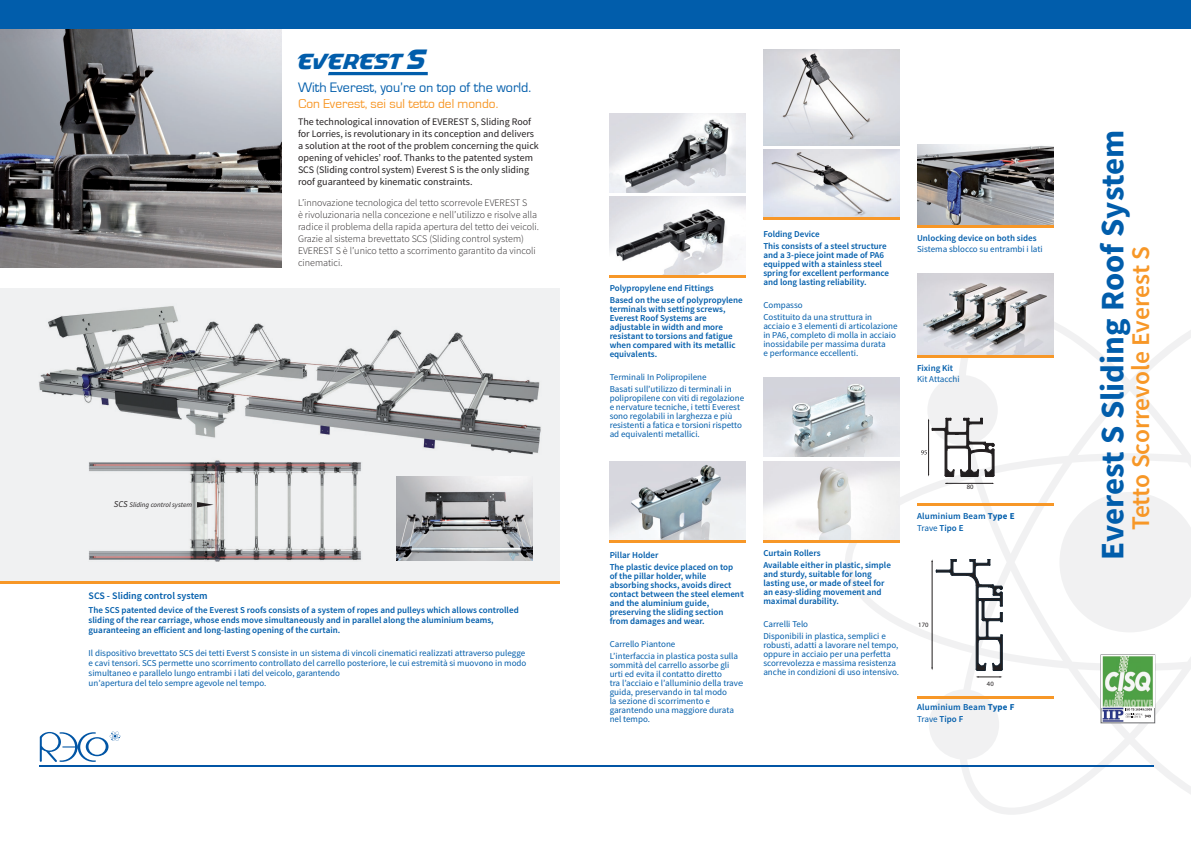
<style>
.page{position:relative;width:1191px;height:842px;background:#fff}
.page>*{position:absolute;margin:0;border:0;box-sizing:border-box;transform-origin:0 0}
.t1{font:700 32.9px "Source Sans Pro";color:#015dab}
.t2{font:600 25.5px "Source Sans Pro";color:#f79727}
.t3{font:20.3px "Masque";color:#015dab}
.t4{font:14.1px "Eurostile";color:#015dab}
.t5{font:13.3px "Eurostile";color:#f79727}
.t6{font:10px/12px "Source Sans Pro";color:#231f20}
.t7{font:300 10px/12px "Source Sans Pro";color:#231f20}
.t8{font:600 10px "Source Sans Pro";color:#015dab}
.t9{font:9px/9px "Source Sans Pro";color:#015dab}
.t10{font:600 9px/9px "Source Sans Pro";color:#015dab}
.t11{font:600 9px "Source Sans Pro";letter-spacing:.02em;color:#015dab}
.t12{font:italic 7px "Source Sans Pro";color:#231f20}
.t13{font:6.6px "Myriad Pro";color:#231f20}
.s1{font-size:26px}
.s2{font-size:13.3px}
.s3{font-size:9px}
.s4{font-weight:700}
.s5{font-weight:600}
</style>
<div class="page">
<div style="left:0;top:288px;width:559px;height:293px;background:#f0f1f2"></div>
<img style="left:39px;top:290px;width:521px;height:179px">
<img style="left:0;top:28px;width:281px;height:240px">
<svg style="left:845px;top:310px;width:346px;height:505px"></svg>
<svg style="left:1059px;top:492px;width:132px;height:140px"></svg>
<div style="left:0;top:0;width:1191px;height:28px;background:#015dab"></div>
<div style="left:1101px;top:655px;width:53px;height:68px;background:#fff;border:1px solid #6c6d70"></div>
<svg style="left:1125px;top:708px;width:27px;height:10px"></svg>
<img style="left:1101px;top:656px;width:53px;height:51px">
<img style="left:1102px;top:707px;width:21px;height:14px">
<hr style="left:0;top:581px;width:559px;height:2px;background:#f79727">
<hr style="left:630px;top:765px;width:524px;height:1px;background:#0155a5">
<img style="left:917px;top:274px;width:136px;height:82px">
<hr style="left:917px;top:356px;width:136px;height:2px;background:#f79727">
<img style="left:763px;top:49px;width:136px;height:97px">
<img style="left:763px;top:150px;width:136px;height:68px">
<hr style="left:763px;top:218px;width:136px;height:2px;background:#f79727">
<svg style="left:40px;top:731px;width:80px;height:31px"></svg>
<hr style="left:40px;top:765px;width:523px;height:1px;background:#0155a5">
<hr style="left:558px;top:765px;width:524px;height:1px;background:#0155a5">
<img style="left:609px;top:113px;width:137px;height:80px">
<img style="left:609px;top:197px;width:137px;height:78px">
<hr style="left:609px;top:275px;width:137px;height:2px;background:#f79727">
<img style="left:609px;top:462px;width:137px;height:78px">
<hr style="left:609px;top:540px;width:137px;height:2px;background:#f79727">
<img style="left:763px;top:377px;width:136px;height:80px">
<img style="left:763px;top:461px;width:136px;height:79px">
<hr style="left:763px;top:540px;width:136px;height:2px;background:#f79727">
<img style="left:917px;top:144px;width:136px;height:82px">
<hr style="left:917px;top:226px;width:136px;height:2px;background:#f79727">
<img style="left:77px;top:455px;width:298px;height:107px">
<svg style="left:328px;top:72px;width:100px;height:3px"></svg>
<hr style="left:917px;top:503px;width:136px;height:2px;background:#f79727">
<hr style="left:917px;top:696px;width:136px;height:2px;background:#f79727">
<svg style="left:931px;top:559px;width:72px;height:119px"></svg>
<svg style="left:921px;top:418px;width:74px;height:59px"></svg>
<hr style="left:945px;top:483px;width:47px;height:1px;background:#231f20">
<svg style="left:197px;top:502px;width:16px;height:5px"></svg>
<img style="left:397px;top:476px;width:136px;height:84px">
<h3 class="t3" style="left:297px;top:49px;width:130px">EVEREST <span class="s1">S</span></h3>
<p class="t4" style="left:298px;top:80px;width:235px">With Everest, you’re o<span class="s2">n</span> top of the world.</p>
<p class="t5" style="left:298px;top:96px;width:201px">Con Everest, sei sul tetto del mondo.</p>
<p class="t12" style="left:114px;top:500px;width:80px"><span class="s3">SCS</span> Sliding control system</p>
<p class="t6" style="left:298px;top:116px;width:235px">The technological innovation of EVEREST S, Sliding Roof</p>
<p class="t6" style="left:298px;top:128px;width:237px">for Lorries, is revolutionary in its conception and delivers</p>
<p class="t6" style="left:298px;top:140px;width:242px">a solution at the root of the problem concerning the quick opening of vehicles’ roof. Thanks to the patented system</p>
<p class="t6" style="left:298px;top:164px;width:233px">SCS (Sliding control system) Everest S is the only sliding</p>
<p class="t6" style="left:298px;top:176px;width:176px">roof guaranteed by kinematic constraints.</p>
<p class="t7" style="left:298px;top:197px;width:231px">L’innovazione tecnologica del tetto scorrevole EVEREST S</p>
<p class="t7" style="left:298px;top:209px;width:241px">è rivoluzionaria nella concezione e nell’utilizzo e risolve alla</p>
<p class="t7" style="left:298px;top:221px;width:242px">radice il problema della rapida apertura del tetto dei veicoli.</p>
<p class="t7" style="left:298px;top:233px;width:239px">Grazie al sistema brevettato SCS (Sliding control system)<br>EVEREST S è l’unico tetto a scorrimento garantito da vincoli cinematici.</p>
<p class="t8" style="left:89px;top:589px;width:121px">SCS - Sliding control system</p>
<p class="t10" style="left:89px;top:605px;width:431px">The SCS patented device of the Everest S roofs consists of a system of ropes and pulleys which allows controlled</p>
<p class="t10" style="left:89px;top:615px;width:407px">sliding of the rear carriage, whose ends move simultaneously and in parallel along the aluminium beams,</p>
<p class="t10" style="left:89px;top:625px;width:253px">guaranteeing an efficient and long-lasting opening of the curtain.</p>
<p class="t9" style="left:89px;top:648px;width:438px">Il dispositivo brevettato SCS dei tetti Everst S consiste in un sistema di vincoli cinematici realizzati attraverso pulegge</p>
<p class="t9" style="left:89px;top:658px;width:439px">e cavi tensori. SCS permette uno scorrimento controllato del carrello posteriore, le cui estremità si muovono in modo</p>
<p class="t9" style="left:89px;top:668px;width:253px">simultaneo e parallelo lungo entrambi i lati del veicolo, garantendo</p>
<p class="t9" style="left:89px;top:678px;width:179px">un’apertura del telo sempre agevole nel tempo.</p>
<p class="t10" style="left:609px;top:284px;width:106px">Polypropylene end Fittings</p>
<p class="t10" style="left:609px;top:296px;width:135px">Based on the use of polypropylene</p>
<p class="t10" style="left:609px;top:305px;width:117px">terminals with setting screws,</p>
<p class="t10" style="left:609px;top:314px;width:99px">Everest Roof Systems are</p>
<p class="t10" style="left:609px;top:323px;width:115px">adjustable in width and more</p>
<p class="t10" style="left:609px;top:332px;width:127px">resistant to torsions and fatigue when compared with its metallic equivalents.</p>
<p class="t9" style="left:609px;top:372px;width:99px">Terminali In Polipropilene</p>
<p class="t9" style="left:609px;top:384px;width:136px">Basati sull’utilizzo di terminali in polipropilene con viti di regolazione e nervature tecniche, i tetti Everest sono regolabili in larghezza e più resistenti a fatica e torsioni rispetto ad equivalenti metallici.</p>
<p class="t10" style="left:609px;top:551px;width:50px">Pillar Holder</p>
<p class="t10" style="left:609px;top:563px;width:125px">The plastic device placed on top</p>
<p class="t10" style="left:609px;top:572px;width:98px">of the pillar holder, while</p>
<p class="t10" style="left:609px;top:581px;width:135px">absorbing shocks, avoids direct contact between the steel element and the aluminium guide,</p>
<p class="t10" style="left:609px;top:608px;width:115px">preserving the sliding section</p>
<p class="t10" style="left:609px;top:617px;width:97px">from damages and wear.</p>
<p class="t9" style="left:609px;top:640px;width:67px">Carrello Piantone</p>
<p class="t9" style="left:609px;top:652px;width:130px">L’interfaccia in plastica posta sulla</p>
<p class="t9" style="left:609px;top:661px;width:121px">sommità del carrello assorbe gli</p>
<p class="t9" style="left:609px;top:670px;width:114px">urti ed evita il contatto diretto</p>
<p class="t9" style="left:609px;top:679px;width:134px">tra l’acciaio e l’alluminio della trave guida, preservando in tal modo</p>
<p class="t9" style="left:609px;top:697px;width:102px">la sezione di scorrimento e</p>
<p class="t9" style="left:609px;top:706px;width:126px">garantendo una maggiore durata nel tempo.</p>
<p class="t10" style="left:763px;top:230px;width:58px">Folding Device</p>
<p class="t10" style="left:763px;top:242px;width:125px">This consists of a steel structure</p>
<p class="t10" style="left:763px;top:251px;width:122px">and a 3-piece joint made of PA6</p>
<p class="t10" style="left:763px;top:260px;width:127px">equipped with a stainless steel spring for excellent performance and long lasting reliability.</p>
<p class="t9" style="left:763px;top:301px;width:41px">Compasso</p>
<p class="t9" style="left:763px;top:313px;width:136px">Costituito da una struttura in acciaio e 3 elementi di articolazione in PA6, completo di molla in acciaio inossidabile per massima durata</p>
<p class="t9" style="left:763px;top:349px;width:97px">e performance eccellenti.</p>
<p class="t10" style="left:917px;top:234px;width:121px">Unlocking device on both sides</p>
<p class="t9" style="left:917px;top:245px;width:127px">Sistema sblocco su entrambi i lati</p>
<p class="t10" style="left:917px;top:364px;width:38px">Fixing Kit</p>
<p class="t9" style="left:917px;top:375px;width:44px">Kit Attacchi</p>
<p class="t10" style="left:763px;top:548px;width:59px">Curtain Rollers</p>
<p class="t10" style="left:763px;top:560px;width:129px">Available either in plastic, simple and sturdy, suitable for long</p>
<p class="t10" style="left:763px;top:578px;width:122px">lasting use, or made of steel for</p>
<p class="t10" style="left:763px;top:587px;width:120px">an easy-sliding movement and maximal durability.</p>
<p class="t9" style="left:763px;top:619px;width:46px">Carrelli Telo</p>
<p class="t9" style="left:763px;top:631px;width:137px">Disponibili in plastica, semplici e robusti, adatti a lavorare nel tempo, oppure in acciaio per una perfetta scorrevolezza e massima resistenza anche in condizioni di uso intensivo.</p>
<p class="t13" style="left:966px;top:482px;width:8px">80</p>
<p class="t11" style="left:917px;top:510px;width:99px">Aluminium Beam <span class="s4">Type E</span></p>
<p class="t9" style="left:917px;top:523px;width:48px">Trave <span class="s5">Tipo E</span></p>
<p class="t13" style="left:918px;top:620px;width:12px">170</p>
<p class="t13" style="left:987px;top:680px;width:8px">40</p>
<p class="t11" style="left:917px;top:701px;width:99px">Aluminium Beam <span class="s4">Type F</span></p>
<p class="t9" style="left:917px;top:714px;width:48px">Trave <span class="s5">Tipo F</span></p>
<p class="t1" style="left:1091px;top:560px;width:432px;rotate:-90deg">Everest S Sliding Roof System</p>
<p class="t2" style="left:1124px;top:530px;width:286px;rotate:-90deg">Tetto Scorrevole Everest S</p>
</div>
